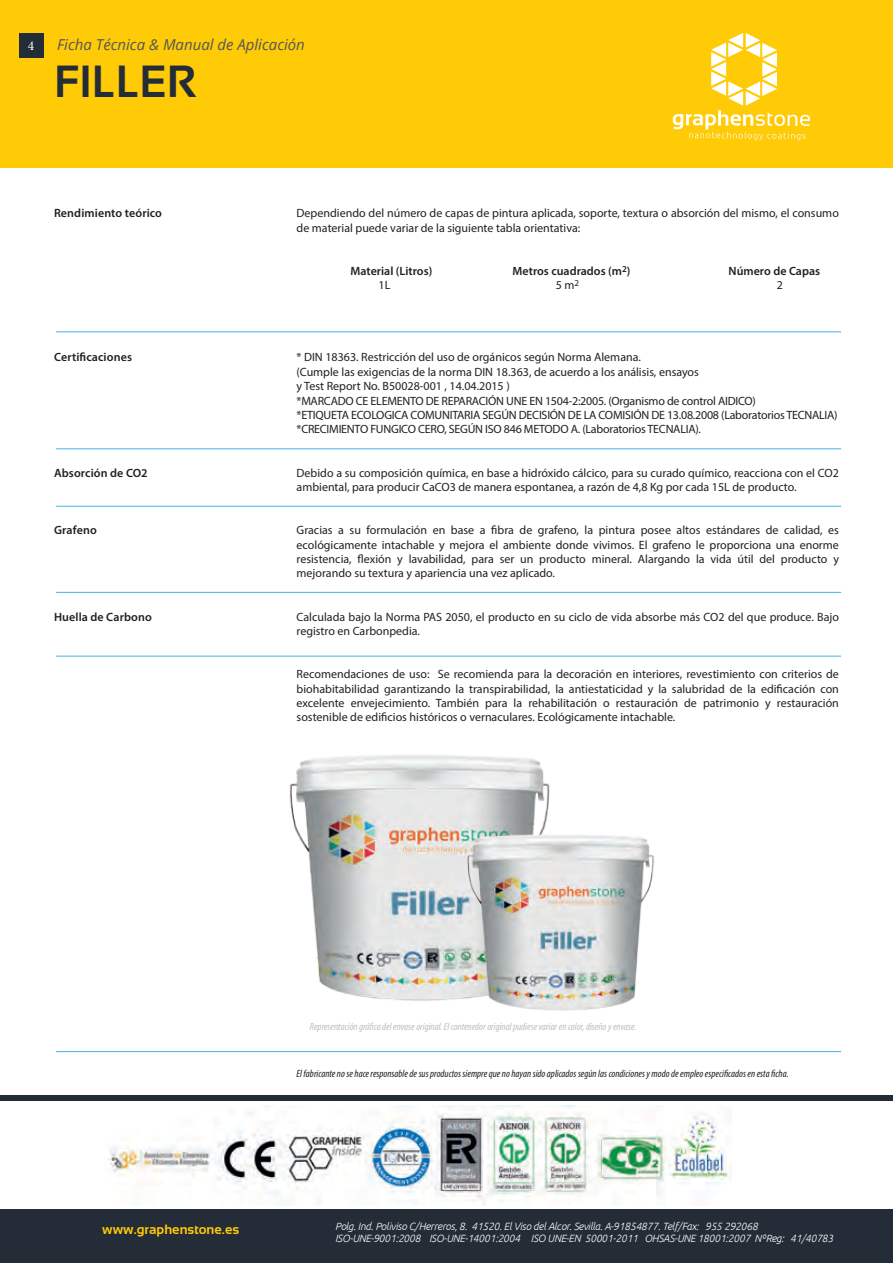
<style>
.page{position:relative;width:893px;height:1263px;background:#fff}
.page>*{position:absolute;margin:0;border:0;box-sizing:border-box;transform-origin:0 0}
.t1{font:700 45px "Sansation";color:#242c37}
.t2{font:italic 15px "Open Sans";color:#50565b}
.t3{font:700 13.5px "Sansation";color:#ffca06}
.t4{font:13.5px "Minion Pro";color:#fff}
.t5{font:12px/14.4px "Myriad Pro";color:#231f20}
.t6{font:12px/14.4px "Myriad Pro";letter-spacing:-.02em;color:#231f20}
.t7{font:600 12px "Myriad Pro";letter-spacing:.01em;color:#231f20}
.t8{font:italic 300 10.5px/12.6px "Ubuntu";letter-spacing:-.02em;color:#fff}
.t9{font:italic condensed 10.5px "Myriad Pro";color:#231f20}
.t10{font:italic condensed 10.5px "Myriad Pro";color:#bcbec0}
</style>
<div class="page">
<div style="left:0;top:0;width:893px;height:168px;background:#ffca06"></div>
<div style="left:19px;top:33px;width:24px;height:24px;background:#242c37"></div>
<svg style="left:673px;top:33px;width:137px;height:107px"></svg>
<div style="left:0;top:1095px;width:893px;height:168px;background:#242c37"></div>
<div style="left:0;top:1102px;width:893px;height:107px;background:#fff"></div>
<img style="left:108px;top:1105px;width:624px;height:101px">
<hr style="left:56px;top:1051px;width:785px;height:1px;background:#42b3e1">
<hr style="left:56px;top:332px;width:785px;height:1px;background:#42b3e1">
<hr style="left:56px;top:449px;width:785px;height:1px;background:#42b3e1">
<hr style="left:56px;top:506px;width:785px;height:1px;background:#42b3e1">
<hr style="left:56px;top:592px;width:785px;height:1px;background:#42b3e1">
<img style="left:289px;top:755px;width:261px;height:246px">
<img style="left:441px;top:812px;width:213px;height:199px">
<hr style="left:56px;top:656px;width:785px;height:1px;background:#42b3e1">
<p class="t4" style="left:28px;top:37px;width:8px">4</p>
<p class="t2" style="left:57px;top:35px;width:249px">Ficha Técnica &amp; Manual de Aplicación</p>
<h1 class="t1" style="left:54px;top:57px;width:143px">FILLER</h1>
<p class="t7" style="left:54px;top:206px;width:110px">Rendimiento teórico</p>
<p class="t7" style="left:54px;top:350px;width:80px">Certificaciones</p>
<p class="t7" style="left:54px;top:465px;width:95px">Absorción de CO2</p>
<p class="t7" style="left:54px;top:522px;width:44px">Grafeno</p>
<p class="t7" style="left:54px;top:609px;width:99px">Huella de Carbono</p>
<p class="t5" style="left:297px;top:206px;width:544px">Dependiendo del número de capas de pintura aplicada, soporte, textura o absorción del mismo, el consumo de material puede variar de la siguiente tabla orientativa:</p>
<p class="t7" style="left:351px;top:263px;width:83px">Material (Litros)</p>
<p class="t7" style="left:513px;top:263px;width:119px">Metros cuadrados (m<sup>2</sup>)</p>
<p class="t7" style="left:729px;top:263px;width:93px">Número de Capas</p>
<p class="t5" style="left:379px;top:278px;width:13px">1L</p>
<p class="t5" style="left:556px;top:278px;width:25px">5 m<sup>2</sup></p>
<p class="t5" style="left:777px;top:278px;width:8px">2</p>
<p class="t6" style="left:297px;top:350px;width:543px">* DIN 18363. Restricción del uso de orgánicos según Norma Alemana.<br>(Cumple las exigencias de la norma DIN 18.363, de acuerdo a los análisis, ensayos<br>y Test Report No. B50028-001 , 14.04.2015 )<br>*MARCADO CE ELEMENTO DE REPARACIÓN UNE EN 1504-2:2005. (Organismo de control AIDICO)<br>*ETIQUETA ECOLOGICA COMUNITARIA SEGÚN DECISIÓN DE LA COMISIÓN DE 13.08.2008 (Laboratorios TECNALIA) *CRECIMIENTO FUNGICO CERO, SEGÚN ISO 846 METODO A. (Laboratorios TECNALIA).</p>
<p class="t5" style="left:297px;top:465px;width:544px">Debido a su composición química, en base a hidróxido cálcico, para su curado químico, reacciona con el CO2 ambiental, para producir CaCO3 de manera espontanea, a razón de 4,8 Kg por cada 15L de producto.</p>
<p class="t5" style="left:297px;top:523px;width:544px;text-align:justify">Gracias a su formulación en base a fibra de grafeno, la pintura posee altos estándares de calidad, es ecológicamente intachable y mejora el ambiente donde vivimos. El grafeno le proporciona una enorme resistencia, flexión y lavabilidad, para ser un producto mineral. Alargando la vida útil del producto y mejorando su textura y apariencia una vez aplicado.</p>
<p class="t5" style="left:297px;top:609px;width:544px">Calculada bajo la Norma PAS 2050, el producto en su ciclo de vida absorbe más CO2 del que produce. Bajo registro en Carbonpedia.</p>
<p class="t5" style="left:297px;top:667px;width:544px;text-align:justify">Recomendaciones de uso: Se recomienda para la decoración en interiores, revestimiento con criterios de biohabitabilidad garantizando la transpirabilidad, la antiestaticidad y la salubridad de la edificación con excelente envejecimiento. También para la rehabilitación o restauración de patrimonio y restauración sostenible de edificios históricos o vernaculares. Ecológicamente intachable.</p>
<p class="t3" style="left:102px;top:1221px;width:139px">www.graphenstone.es</p>
<p class="t10" style="left:310px;top:1020px;width:328px">Representación gráfica del envase original. El contenedor original pudiese variar en color, diseño y envase.</p>
<p class="t9" style="left:297px;top:1067px;width:494px">El fabricante no se hace responsable de sus productos siempre que no hayan sido aplicados según las condiciones y modo de empleo especificados en esta ficha.</p>
<p class="t8" style="left:335px;top:1219px;width:500px">Polg. Ind. Poliviso C/Herreros, 8. 41520. El Viso del Alcor. Sevilla. A-91854877. Telf/Fax: 955 292068<br>ISO-UNE-9001:2008 ISO-UNE-14001:2004 ISO UNE-EN 50001-2011 OHSAS-UNE 18001:2007 NºReg: 41/40783</p>
</div>
